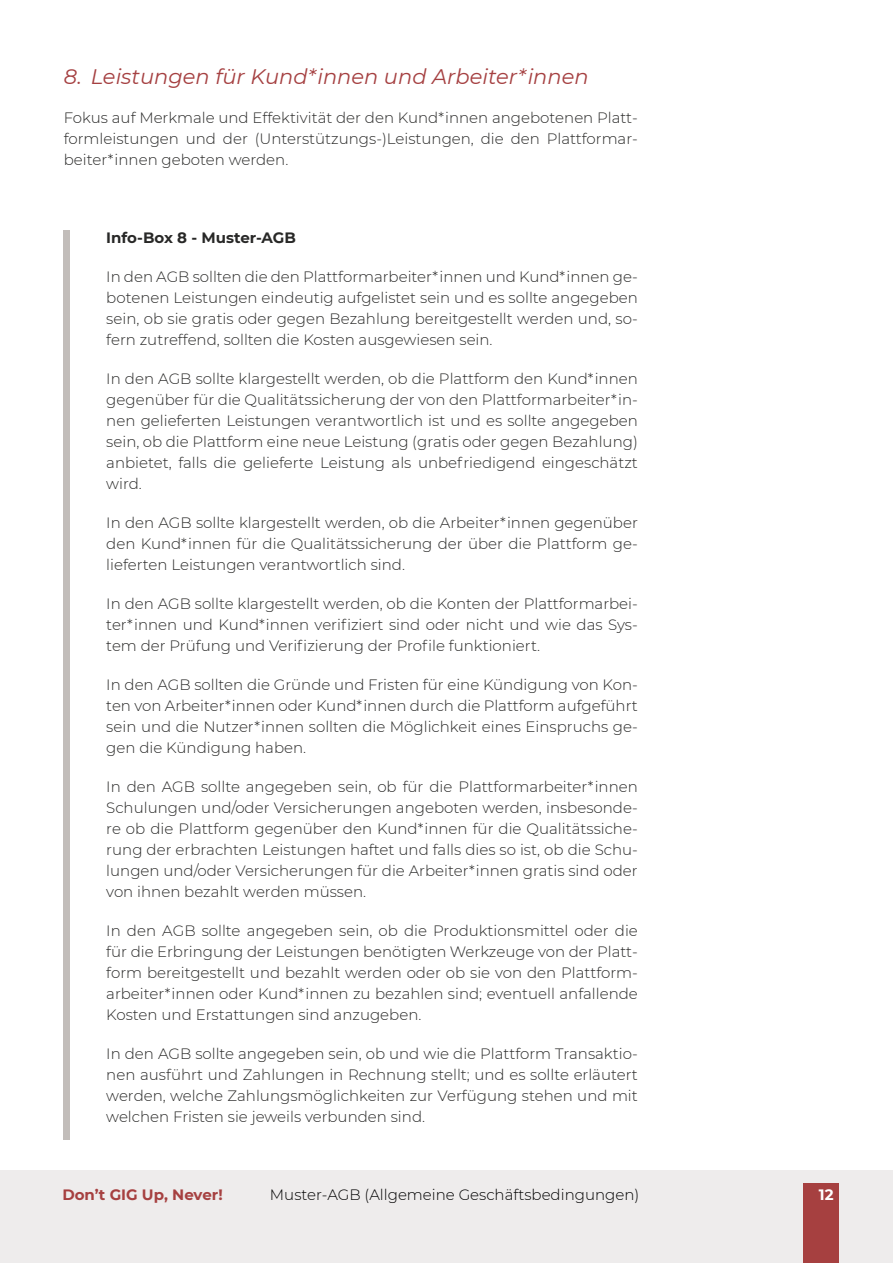
<style>
.page{position:relative;width:893px;height:1263px;background:#fff}
.page>*{position:absolute;margin:0;border:0;box-sizing:border-box;transform-origin:0 0}
.t1{font:italic 21px "Montserrat";color:#a54041}
.t2{font:300 15px/21px "Montserrat";color:#282827;text-align:justify}
.t3{font:300 15px "Montserrat";color:#000}
.t4{font:700 15px "Montserrat";color:#282827}
.t5{font:700 15px "Montserrat";color:#a64040}
.t6{font:700 15px "Montserrat";color:#fff}
</style>
<div class="page">
<div style="left:0;top:1170px;width:893px;height:93px;background:#eeecec"></div>
<div style="left:804px;top:1183px;width:35px;height:80px;background:#a64040"></div>
<div style="left:64px;top:230px;width:6px;height:909px;background:#c2bdba"></div>
<h1 class="t1" style="left:64px;top:62px;width:526px">8. Leistungen für Kund*innen und Arbeiter*innen</h1>
<p class="t2" style="left:64px;top:107px;width:576px">Fokus auf Merkmale und Effektivität der den Kund*innen angebotenen Platt&shy;formleistungen und der (Unterstützungs-)Leistungen, die den Plattformar&shy;beiter*innen geboten werden.</p>
<p class="t4" style="left:106px;top:227px;width:191px">Info-Box 8 - Muster-AGB</p>
<p class="t2" style="left:106px;top:266px;width:533px">In den AGB sollten die den Plattformarbeiter*innen und Kund*innen ge&shy;botenen Leistungen eindeutig aufgelistet sein und es sollte angegeben sein, ob sie gratis oder gegen Bezahlung bereitgestellt werden und, so&shy;fern zutreffend, sollten die Kosten ausgewiesen sein.</p>
<p class="t2" style="left:106px;top:368px;width:533px">In den AGB sollte klargestellt werden, ob die Plattform den Kund*innen gegenüber für die Qualitätssicherung der von den Plattformarbeiter*in&shy;nen gelieferten Leistungen verantwortlich ist und es sollte angegeben sein, ob die Plattform eine neue Leistung (gratis oder gegen Bezahlung) anbietet, falls die gelieferte Leistung als unbefriedigend eingeschätzt wird.</p>
<p class="t2" style="left:106px;top:512px;width:533px">In den AGB sollte klargestellt werden, ob die Arbeiter*innen gegenüber den Kund*innen für die Qualitätssicherung der über die Plattform ge&shy;lieferten Leistungen verantwortlich sind.</p>
<p class="t2" style="left:106px;top:593px;width:533px">In den AGB sollte klargestellt werden, ob die Konten der Plattformarbei&shy;ter*innen und Kund*innen verifiziert sind oder nicht und wie das Sys&shy;tem der Prüfung und Verifizierung der Profile funktioniert.</p>
<p class="t2" style="left:106px;top:674px;width:533px">In den AGB sollten die Gründe und Fristen für eine Kündigung von Kon&shy;ten von Arbeiter*innen oder Kund*innen durch die Plattform aufgeführt sein und die Nutzer*innen sollten die Möglichkeit eines Einspruchs ge&shy;gen die Kündigung haben.</p>
<p class="t2" style="left:106px;top:776px;width:533px">In den AGB sollte angegeben sein, ob für die Plattformarbeiter*innen Schulungen und/oder Versicherungen angeboten werden, insbesonde&shy;re ob die Plattform gegenüber den Kund*innen für die Qualitätssiche&shy;rung der erbrachten Leistungen haftet und falls dies so ist, ob die Schu&shy;lungen und/oder Versicherungen für die Arbeiter*innen gratis sind oder von ihnen bezahlt werden müssen.</p>
<p class="t2" style="left:106px;top:920px;width:533px">In den AGB sollte angegeben sein, ob die Produktionsmittel oder die für die Erbringung der Leistungen benötigten Werkzeuge von der Platt&shy;form bereitgestellt und bezahlt werden oder ob sie von den Plattform&shy;arbeiter*innen oder Kund*innen zu bezahlen sind; eventuell anfallende Kosten und Erstattungen sind anzugeben.</p>
<p class="t2" style="left:106px;top:1043px;width:533px">In den AGB sollte angegeben sein, ob und wie die Plattform Transaktio&shy;nen ausführt und Zahlungen in Rechnung stellt; und es sollte erläutert werden, welche Zahlungsmöglichkeiten zur Verfügung stehen und mit welchen Fristen sie jeweils verbunden sind.</p>
<p class="t5" style="left:62px;top:1184px;width:162px">Don’t GIG Up, Never!</p>
<p class="t3" style="left:270px;top:1185px;width:371px">Muster-AGB (Allgemeine Geschäftsbedingungen)</p>
<p class="t6" style="left:819px;top:1183px;width:16px">12</p>
</div>
